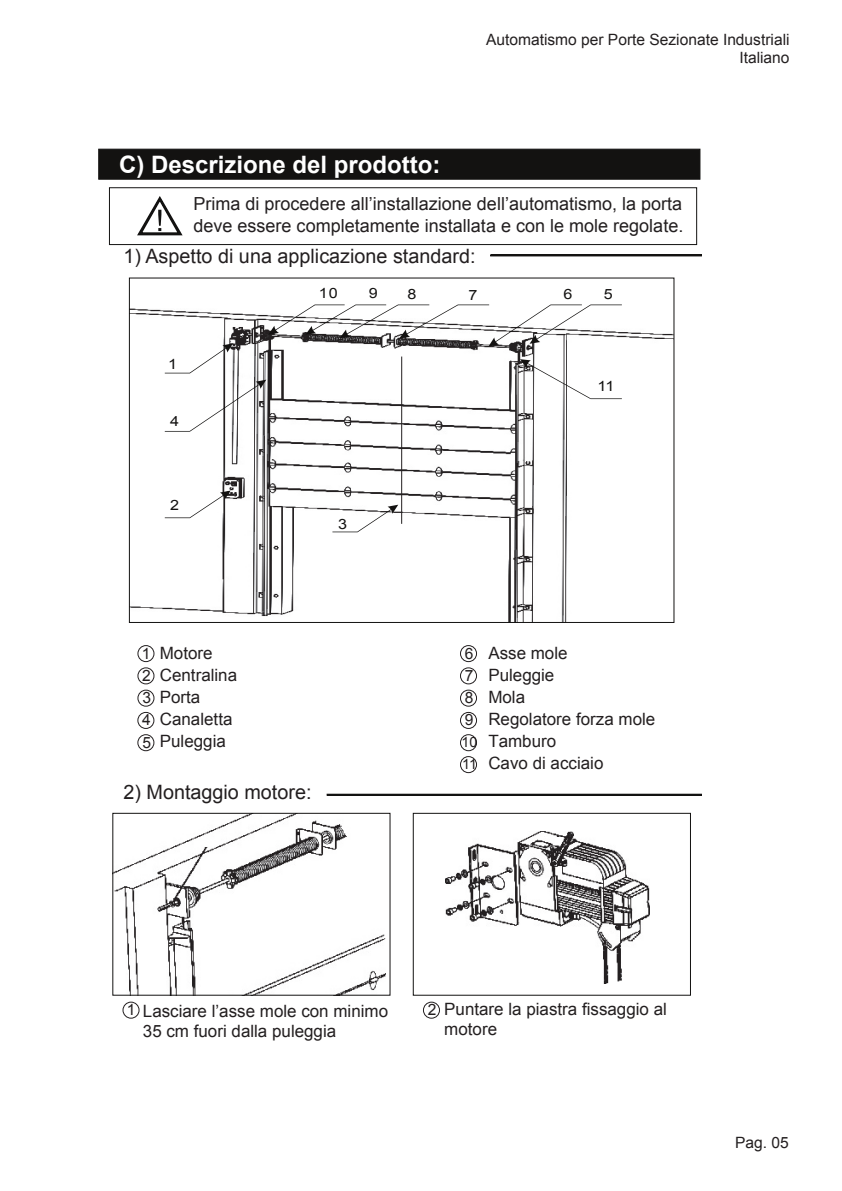
<style>
.page{position:relative;width:842px;height:1191px;background:#fff}
.page>*{position:absolute;margin:0;border:0;box-sizing:border-box;transform-origin:0 0}
.t1{font:700 24px "Arial";color:#fff}
.t2{font:19.8px "Arial";color:#231f20}
.t3{font:18px/21.6px "Arial";color:#231f20}
.t4{font:17px/22px "Arial";color:#231f20}
.t5{font:15.6px/22.2px "Arial";color:#231f20;text-align:justify}
.t6{font:14.2px "Arial";color:#131211;scale:1.14 1}
.t7{font:14.2px/22px "Arial";color:#231f20}
.s1{font-size:15.6px}
</style>
<div class="page">
<div style="left:109px;top:187px;width:588px;height:58px;border:1px solid #131211"></div>
<img style="left:131px;top:309px;width:541px;height:312px">
<svg style="left:268px;top:304px;width:354px;height:42px"></svg>
<svg style="left:165px;top:343px;width:68px;height:31px"></svg>
<svg style="left:165px;top:380px;width:101px;height:52px"></svg>
<svg style="left:165px;top:490px;width:66px;height:28px"></svg>
<svg style="left:332px;top:505px;width:66px;height:27px"></svg>
<div style="left:490px;top:255px;width:212px;height:1px;border:1px solid #131211"></div>
<svg style="left:520px;top:359px;width:102px;height:40px"></svg>
<div style="left:327px;top:794px;width:375px;height:1px;border:1px solid #131211"></div>
<svg style="left:137px;top:196px;width:46px;height:40px"></svg>
<div style="left:361px;top:592px;width:74px;height:27px;background:#fff"></div>
<div style="left:138px;top:645px;width:16px;height:17px;border:1px solid #231f20;border-radius:50%"></div>
<div style="left:138px;top:667px;width:16px;height:17px;border:1px solid #231f20;border-radius:50%"></div>
<div style="left:138px;top:690px;width:16px;height:16px;border:1px solid #231f20;border-radius:50%"></div>
<div style="left:138px;top:712px;width:16px;height:16px;border:1px solid #231f20;border-radius:50%"></div>
<div style="left:138px;top:734px;width:16px;height:17px;border:1px solid #231f20;border-radius:50%"></div>
<div style="left:460px;top:645px;width:17px;height:17px;border:1px solid #231f20;border-radius:50%"></div>
<div style="left:460px;top:667px;width:17px;height:17px;border:1px solid #231f20;border-radius:50%"></div>
<div style="left:460px;top:690px;width:17px;height:16px;border:1px solid #231f20;border-radius:50%"></div>
<div style="left:460px;top:712px;width:17px;height:16px;border:1px solid #231f20;border-radius:50%"></div>
<div style="left:123px;top:1002px;width:16px;height:16px;border:1px solid #231f20;border-radius:50%"></div>
<div style="left:423px;top:1002px;width:17px;height:16px;border:1px solid #231f20;border-radius:50%"></div>
<div style="left:460px;top:734px;width:17px;height:17px;border:1px solid #231f20;border-radius:50%"></div>
<div style="left:460px;top:756px;width:17px;height:17px;border:1px solid #231f20;border-radius:50%"></div>
<img style="left:114px;top:815px;width:271px;height:178px">
<div style="left:112px;top:813px;width:278px;height:182px;border:1px solid #131211"></div>
<div style="left:413px;top:813px;width:278px;height:182px;border:1px solid #131211"></div>
<img style="left:445px;top:831px;width:205px;height:152px">
<hr style="left:401px;top:356px;width:1px;height:168px;background:#231f20">
<div style="left:98px;top:149px;width:602px;height:30px;background:#131211;border:1px solid #131211"></div>
<h1 class="t1" style="left:119px;top:149px;width:323px">C) Descrizione del prodotto:</h1>
<p class="t5" style="left:486px;top:30px;width:305px;line-height:18.6px;text-align:right">Automatismo per Porte Sezionate Industriali<br>Italiano</p>
<p class="t3" style="left:193px;top:193px;width:491px">Prima di procedere all’installazione dell’automatismo, la porta deve essere completamente installata e con le mole regolate.</p>
<p class="t2" style="left:123px;top:243px;width:354px">1) Aspetto di una applicazione standard:</p>
<p class="t6" style="left:168px;top:355px;width:9px">1</p>
<p class="t6" style="left:170px;top:411px;width:9px">4</p>
<p class="t6" style="left:170px;top:496px;width:9px">2</p>
<p class="t6" style="left:319px;top:284px;width:18px">10</p>
<p class="t6" style="left:369px;top:283px;width:9px">9</p>
<p class="t6" style="left:408px;top:285px;width:9px">8</p>
<p class="t6" style="left:468px;top:286px;width:9px">7</p>
<p class="t6" style="left:563px;top:285px;width:9px">6</p>
<p class="t6" style="left:604px;top:284px;width:9px">5</p>
<p class="t6" style="left:338px;top:514px;width:9px">3</p>
<p class="t6" style="left:597px;top:376px;width:16px">11</p>
<p class="t4" style="left:160px;top:642px;width:79px">Motore<br>Centralina<br>Porta<br>Canaletta<br>Puleggia</p>
<p class="t4" style="left:488px;top:642px;width:168px">Asse mole<br>Puleggie<br>Mola<br>Regolatore forza mole<br>Tamburo<br>Cavo di acciaio</p>
<p class="t5" style="left:142px;top:642px;width:11px">1<br>2<br>3<br>4<br>5</p>
<p class="t5" style="left:465px;top:642px;width:10px">6<br>7<br>8<br>9</p>
<p class="t2" style="left:123px;top:778px;width:190px">2) Montaggio motore:</p>
<p class="t7" style="left:461px;top:731px;width:17px">10<br>11</p>
<p class="t4" style="left:143px;top:1000px;width:247px;line-height:20.4px;text-indent:-16px"><span class="s1">1</span> Lasciare l’asse mole con minimo<br>35 cm fuori dalla puleggia</p>
<p class="t4" style="left:444px;top:998px;width:224px;line-height:20.4px;text-indent:-16px"><span class="s1">2</span> Puntare la piastra fissaggio al motore</p>
<p class="t5" style="left:735px;top:1131px;width:55px">Pag. 05</p>
</div>
